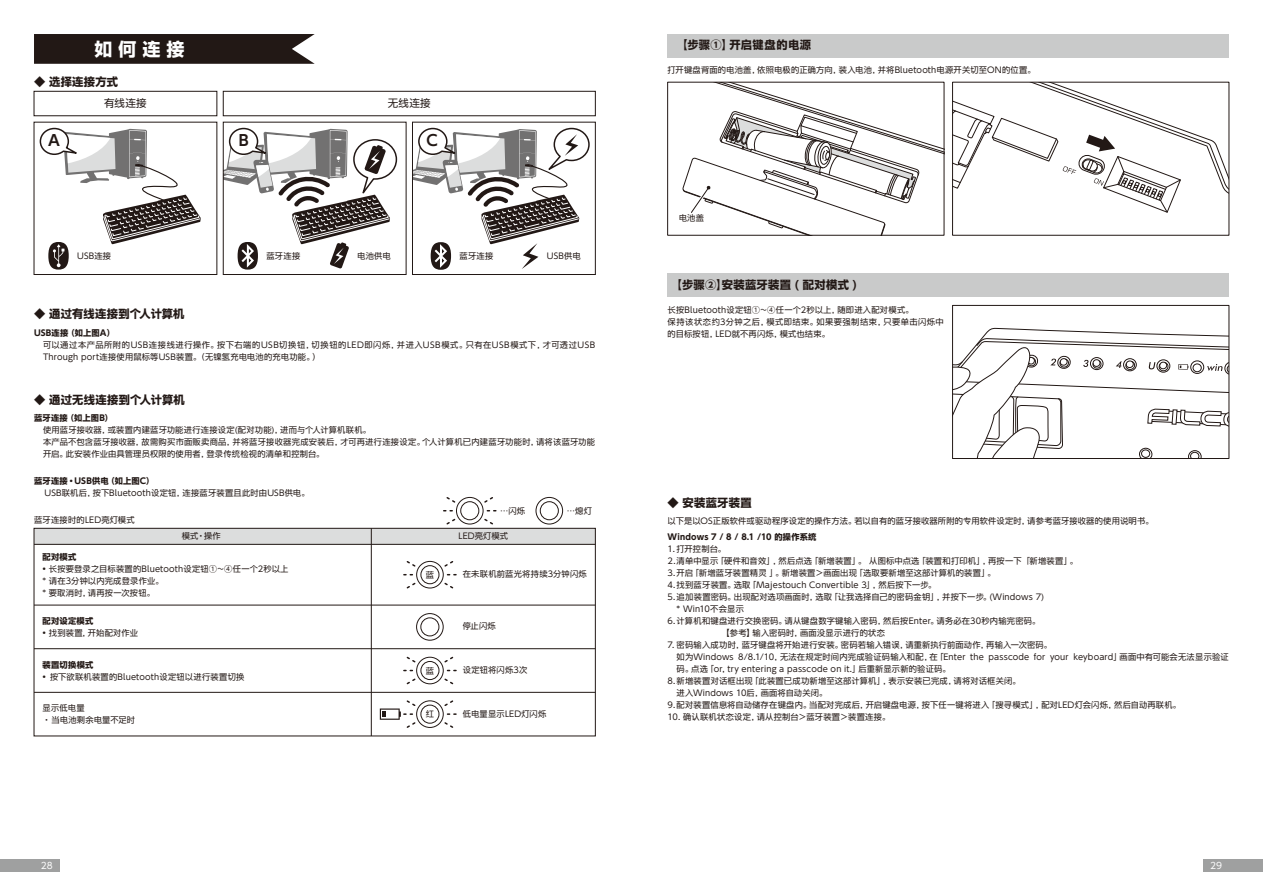
<style>
.page{position:relative;width:1263px;height:893px;background:#fff}
.page>*{position:absolute;margin:0;border:0;box-sizing:border-box;transform-origin:0 0}
.t1{font:700 18px "UD Shin Go SC Gbe";color:#fff}
.t2{font:15px "UD Shin Go SC Gbe De B";color:#221815}
.t3{font:700 11.25px "UD Shin Go SC Gbe";letter-spacing:.03em;color:#221815}
.t4{font:10.5px "UD Shin Go SC Gbe";letter-spacing:.03em;color:#221815}
.t5{font:9px "UD Shin Go Pr 6 N";color:#fff}
.t6{font:8.25px/12px "UD Shin Go SC Gbe";letter-spacing:.025em;color:#221815}
.t7{font:8.25px/12px "UD Shin Go SC Gbe";letter-spacing:.055em;color:#221815}
.t8{font:700 8.25px "UD Shin Go SC Gbe";letter-spacing:.03em;color:#221815}
.s1{font-family:"UD Shin Go Pr 6 N";font-weight:500}
</style>
<div class="page">
<svg style="left:48px;top:242px;width:21px;height:28px"></svg>
<svg style="left:34px;top:34px;width:281px;height:30px;background:#2c2320"></svg>
<div style="left:460px;top:501px;width:19px;height:19px;border:1px solid #221815;border-radius:50%"></div>
<div style="left:456px;top:497px;width:27px;height:27px;border:1px solid #221815;border-radius:50%"></div>
<svg style="left:446px;top:518px;width:10px;height:7px"></svg>
<svg style="left:446px;top:497px;width:10px;height:6px"></svg>
<svg style="left:484px;top:497px;width:9px;height:6px"></svg>
<svg style="left:484px;top:518px;width:9px;height:7px"></svg>
<div style="left:540px;top:501px;width:19px;height:19px;border:1px solid #221815;border-radius:50%"></div>
<div style="left:536px;top:497px;width:27px;height:27px;border:1px solid #221815;border-radius:50%"></div>
<div style="left:412px;top:122px;width:184px;height:153px;border:1px solid #221815"></div>
<div style="left:223px;top:122px;width:183px;height:153px;border:1px solid #221815"></div>
<div style="left:34px;top:91px;width:183px;height:25px;border:1px solid #221815"></div>
<div style="left:223px;top:91px;width:373px;height:25px;border:1px solid #221815"></div>
<svg style="left:39px;top:127px;width:162px;height:140px"></svg>
<svg style="left:223px;top:127px;width:175px;height:143px"></svg>
<svg style="left:412px;top:127px;width:178px;height:143px"></svg>
<div style="left:34px;top:528px;width:561px;height:16px;background:#dcdddd"></div>
<div style="left:34px;top:528px;width:562px;height:208px;border:1px solid #221815"></div>
<hr style="left:34px;top:544px;width:561px;height:1px;background:#221815">
<hr style="left:34px;top:648px;width:561px;height:1px;background:#221815">
<hr style="left:34px;top:692px;width:561px;height:1px;background:#221815">
<hr style="left:34px;top:605px;width:561px;height:1px;background:#221815">
<hr style="left:371px;top:528px;width:1px;height:164px;background:#221815">
<div style="left:420px;top:617px;width:19px;height:19px;border:1px solid #221815;border-radius:50%"></div>
<div style="left:416px;top:613px;width:28px;height:28px;border:1px solid #221815;border-radius:50%"></div>
<div style="left:420px;top:565px;width:19px;height:19px;border:1px solid #221815;border-radius:50%"></div>
<div style="left:416px;top:561px;width:28px;height:27px;border:1px solid #221815;border-radius:50%"></div>
<svg style="left:406px;top:582px;width:10px;height:7px"></svg>
<svg style="left:406px;top:561px;width:10px;height:6px"></svg>
<svg style="left:444px;top:561px;width:10px;height:6px"></svg>
<svg style="left:444px;top:582px;width:10px;height:7px"></svg>
<div style="left:420px;top:661px;width:19px;height:19px;border:1px solid #221815;border-radius:50%"></div>
<div style="left:416px;top:657px;width:28px;height:27px;border:1px solid #221815;border-radius:50%"></div>
<svg style="left:406px;top:678px;width:10px;height:7px"></svg>
<svg style="left:406px;top:656px;width:10px;height:7px"></svg>
<svg style="left:444px;top:656px;width:10px;height:7px"></svg>
<svg style="left:444px;top:678px;width:10px;height:7px"></svg>
<hr style="left:371px;top:692px;width:1px;height:44px;background:#221815">
<div style="left:420px;top:705px;width:19px;height:19px;border:1px solid #221815;border-radius:50%"></div>
<div style="left:416px;top:700px;width:28px;height:28px;border:1px solid #221815;border-radius:50%"></div>
<svg style="left:447px;top:713px;width:9px;height:2px"></svg>
<svg style="left:444px;top:700px;width:10px;height:6px"></svg>
<svg style="left:444px;top:722px;width:10px;height:6px"></svg>
<svg style="left:380px;top:700px;width:37px;height:28px"></svg>
<div style="left:668px;top:34px;width:561px;height:23px;background:#c9caca"></div>
<div style="left:668px;top:274px;width:561px;height:23px;background:#c9caca"></div>
<svg style="left:954px;top:328px;width:273px;height:129px"></svg>
<svg style="left:954px;top:84px;width:273px;height:129px"></svg>
<div style="left:952px;top:82px;width:277px;height:154px;border:1px solid #221815"></div>
<div style="left:952px;top:305px;width:277px;height:154px;border:1px solid #221815"></div>
<svg style="left:682px;top:82px;width:262px;height:153px"></svg>
<div style="left:1203px;top:859px;width:60px;height:13px;background:#9fa0a0"></div>
<div style="left:0;top:859px;width:59px;height:13px;background:#9fa0a0"></div>
<h1 class="t1" style="left:95px;top:37px;width:91px">如 何 连 接</h1>
<h3 class="t3" style="left:34px;top:75px;width:86px">◆ 选择连接方式</h3>
<p class="t4" style="left:104px;top:97px;width:44px">有线连接</p>
<p class="t4" style="left:388px;top:97px;width:44px">无线连接</p>
<h2 class="t2" style="left:48px;top:131px;width:13px">A</h2>
<h2 class="t2" style="left:239px;top:131px;width:11px">B</h2>
<h2 class="t2" style="left:426px;top:131px;width:13px">C</h2>
<p class="t6" style="left:77px;top:250px;width:36px">USB连接</p>
<p class="t6" style="left:266px;top:250px;width:35px">蓝牙连接</p>
<p class="t6" style="left:357px;top:250px;width:35px">电池供电</p>
<p class="t6" style="left:460px;top:250px;width:35px">蓝牙连接</p>
<p class="t6" style="left:547px;top:250px;width:35px">USB供电</p>
<h3 class="t3" style="left:34px;top:307px;width:152px">◆ 通过有线连接到个人计算机</h3>
<p class="t8" style="left:34px;top:327px;width:82px">USB连接（如上图A）</p>
<p class="t7" style="left:43px;top:339px;width:554px">可以通过本产品所附的USB连接线进行操作。按下右端的USB切换钮，切换钮的LED即闪烁，并进入USB模式。只有在USB模式下，才可透过USB<br>Through port连接使用鼠标等USB装置。（无镍氢充电电池的充电功能。）</p>
<h3 class="t3" style="left:34px;top:393px;width:152px">◆ 通过无线连接到个人计算机</h3>
<p class="t8" style="left:34px;top:413px;width:80px">蓝牙连接（如上图B）</p>
<p class="t6" style="left:43px;top:424px;width:554px">使用蓝牙接收器，或装置内建蓝牙功能进行连接设定(配对功能)，进而与个人计算机联机。<br>本产品不包含蓝牙接收器，故需购买市面贩卖商品，并将蓝牙接收器完成安装后，才可再进行连接设定。个人计算机已内建蓝牙功能时，请将该蓝牙功能开启。此安装作业由具管理员权限的使用者，登录传统检视的清单和控制台。</p>
<p class="t8" style="left:34px;top:476px;width:122px">蓝牙连接·USB供电（如上图C）</p>
<p class="t6" style="left:45px;top:487px;width:267px">USB联机后，按下Bluetooth设定钮，连接蓝牙装置且此时由USB供电。</p>
<p class="t6" style="left:34px;top:514px;width:102px">蓝牙连接时的LED亮灯模式</p>
<p class="t6" style="left:500px;top:505px;width:27px">…闪烁</p>
<p class="t6" style="left:567px;top:505px;width:27px">…熄灯</p>
<p class="t6" style="left:182px;top:530px;width:41px">模式·操作</p>
<p class="t6" style="left:458px;top:530px;width:51px">LED亮灯模式</p>
<p class="t8" style="left:43px;top:552px;width:35px">配对模式</p>
<p class="t6" style="left:43px;top:563px;width:247px"><span class="s1">•</span> 长按要登录之目标装置的Bluetooth设定钮①~④任一个2秒以上* 请在3分钟以内完成登录作业。<br>* 要取消时，请再按一次按钮。</p>
<p class="t8" style="left:43px;top:616px;width:52px">配对设定模式</p>
<p class="t6" style="left:43px;top:627px;width:97px"><span class="s1">•</span> 找到装置, 开始配对作业</p>
<p class="t8" style="left:43px;top:659px;width:52px">装置切换模式</p>
<p class="t6" style="left:43px;top:671px;width:203px"><span class="s1">•</span> 按下欲联机装置的Bluetooth设定钮以进行装置切换</p>
<p class="t6" style="left:426px;top:569px;width:10px">蓝</p>
<p class="t6" style="left:463px;top:568px;width:126px">在未联机前蓝光将持续3分钟闪烁</p>
<p class="t6" style="left:463px;top:620px;width:35px">停止闪烁</p>
<p class="t6" style="left:426px;top:664px;width:10px">蓝</p>
<p class="t6" style="left:463px;top:664px;width:66px">设定钮将闪烁3次</p>
<p class="t6" style="left:43px;top:702px;width:94px">显示低电量<br>· 当电池剩余电量不足时</p>
<p class="t6" style="left:426px;top:708px;width:10px">红</p>
<p class="t6" style="left:463px;top:708px;width:85px">低电量显示LED灯闪烁</p>
<h3 class="t3" style="left:677px;top:38px;width:136px">【步骤①】开启键盘的电源</h3>
<p class="t6" style="left:668px;top:64px;width:369px">打开键盘背面的电池盖，依照电极的正确方向，装入电池，并将Bluetooth电源开关切至ON的位置。</p>
<p class="t6" style="left:679px;top:212px;width:27px">电池盖</p>
<h3 class="t3" style="left:671px;top:278px;width:188px">【步骤②】安装蓝牙装置 ( 配对模式 )</h3>
<p class="t6" style="left:668px;top:304px;width:278px">长按Bluetooth设定钮①~④任一个2秒以上，随即进入配对模式。<br>保持该状态约3分钟之后，模式即结束。如果要强制结束，只要单击闪烁中的目标按钮，LED就不再闪烁，模式也结束。</p>
<h3 class="t3" style="left:668px;top:495px;width:86px">◆ 安装蓝牙装置</h3>
<p class="t6" style="left:668px;top:515px;width:487px">以下是以OS正版软件或驱动程序设定的操作方法。若以自有的蓝牙接收器所附的专用软件设定时，请参考蓝牙接收器的使用说明书。</p>
<p class="t8" style="left:668px;top:532px;width:150px">Windows 7 / 8 / 8.1 /10 的操作系统</p>
<p class="t6" style="left:668px;top:543px;width:60px">1. 打开控制台。</p>
<p class="t6" style="left:668px;top:555px;width:412px">2. 清单中显示「硬件和音效」，然后点选「新增装置」。 从图标中点选「装置和打印机」，再按一下「新增装置」。</p>
<p class="t6" style="left:668px;top:567px;width:329px">3. 开启「新增蓝牙装置精灵 」。新增装置＞画面出现「选取要新增至这部计算机的装置」。</p>
<p class="t6" style="left:668px;top:579px;width:270px">4. 找到蓝牙装置。选取「Majestouch Convertible 3」，然后按下一步。</p>
<p class="t6" style="left:677px;top:591px;width:369px;text-indent:-9px">5. 追加装置密码。出现配对选项画面时，选取「让我选择自己的密码金钥」，并按下一步。(Windows 7) * Win10不会显示</p>
<p class="t6" style="left:722px;top:615px;width:320px;text-indent:-54px">6. 计算机和键盘进行交换密码。请从键盘数字键输入密码，然后按Enter。请务必在30秒内输完密码。【参考】输入密码时，画面没显示进行的状态</p>
<p class="t6" style="left:677px;top:639px;width:554px;text-indent:-9px">7. 密码输入成功时，蓝牙键盘将开始进行安装。密码若输入错误，请重新执行前面动作，再输入一次密码。<br>如为Windows 8/8.1/10，无法在规定时间内完成验证码输入和配，在「Enter the passcode for your keyboard」画面中有可能会无法显示验证码。点选「or, try entering a passcode on it.」后重新显示新的验证码。</p>
<p class="t6" style="left:677px;top:675px;width:346px;text-indent:-9px">8. 新增装置对话框出现「此装置已成功新增至这部计算机」，表示安装已完成，请将对话框关闭。进入Windows 10后，画面将自动关闭。</p>
<p class="t6" style="left:668px;top:699px;width:515px">9. 配对装置信息将自动储存在键盘内。当配对完成后，开启键盘电源，按下任一键将进入「搜寻模式」，配对LED灯会闪烁，然后自动再联机。</p>
<p class="t6" style="left:668px;top:711px;width:224px">10. 确认联机状态设定，请从控制台＞蓝牙装置＞装置连接。</p>
<p class="t5" style="left:41px;top:858px;width:13px">28</p>
<p class="t5" style="left:1210px;top:858px;width:13px">29</p>
</div>
